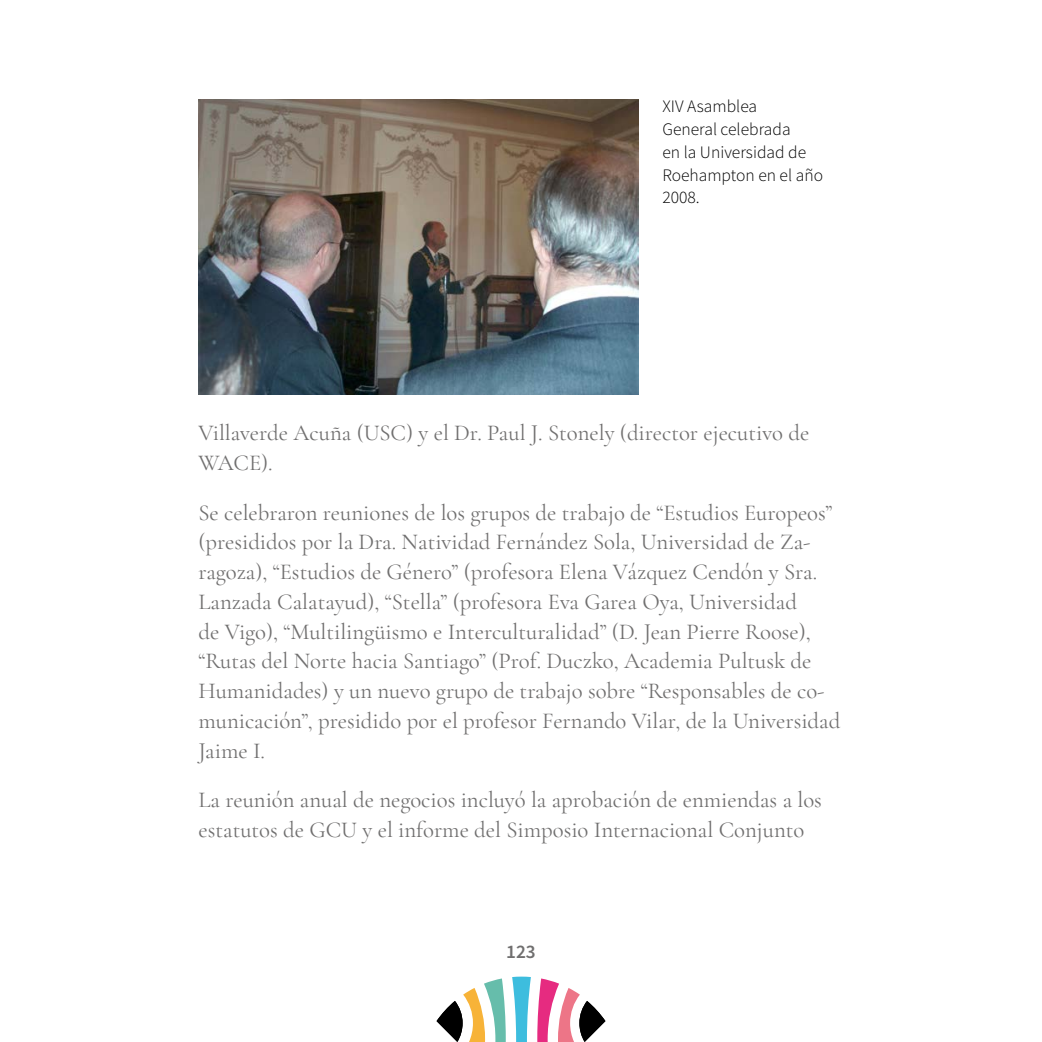
<style>
.page{position:relative;width:1042px;height:1042px;background:#fff}
.page>*{position:absolute;margin:0;border:0;box-sizing:border-box;transform-origin:0 0}
.t1{font:22.75px/29.8px "Cormorant Garamond";color:#706f6f}
.t2{font:600 19.25px "Source Sans Pro";color:#706f6f}
.pie_de_foto{font:300 17.5px/22.8px "Source Sans Pro";color:#000}
</style>
<div class="page">
<svg style="left:512px;top:976px;width:19px;height:66px"></svg>
<svg style="left:436px;top:978px;width:70px;height:64px"></svg>
<svg style="left:537px;top:978px;width:68px;height:64px"></svg>
<img style="left:198px;top:99px;width:441px;height:295px">
<p class="pie_de_foto" style="left:662px;top:95px;width:162px">XIV Asamblea<br>General celebrada<br>en la Universidad de<br>Roehampton en el año<br>2008.</p>
<p class="t1" style="left:198px;top:418px;width:612px">Villaverde Acuña (USC) y el Dr. Paul J. Stonely (director ejecutivo de<br>WACE).</p>
<p class="t1" style="left:198px;top:497px;width:643px">Se celebraron reuniones de los grupos de trabajo de “Estudios Europeos” (presididos por la Dra. Natividad Fernández Sola, Universidad de Za&shy;ragoza), “Estudios de Género” (profesora Elena Vázquez Cendón y Sra.<br>Lanzada Calatayud), “Stella” (profesora Eva Garea Oya, Universidad<br>de Vigo), “Multilingüismo e Interculturalidad” (D. Jean Pierre Roose), “Rutas del Norte hacia Santiago” (Prof. Duczko, Academia Pultusk de Humanidades) y un nuevo grupo de trabajo sobre “Responsables de co&shy;municación”, presidido por el profesor Fernando Vilar, de la Universidad Jaime I.</p>
<p class="t1" style="left:198px;top:785px;width:625px">La reunión anual de negocios incluyó la aprobación de enmiendas a los estatutos de GCU y el informe del Simposio Internacional Conjunto</p>
<p class="t2" style="left:506px;top:939px;width:31px">123</p>
</div>
